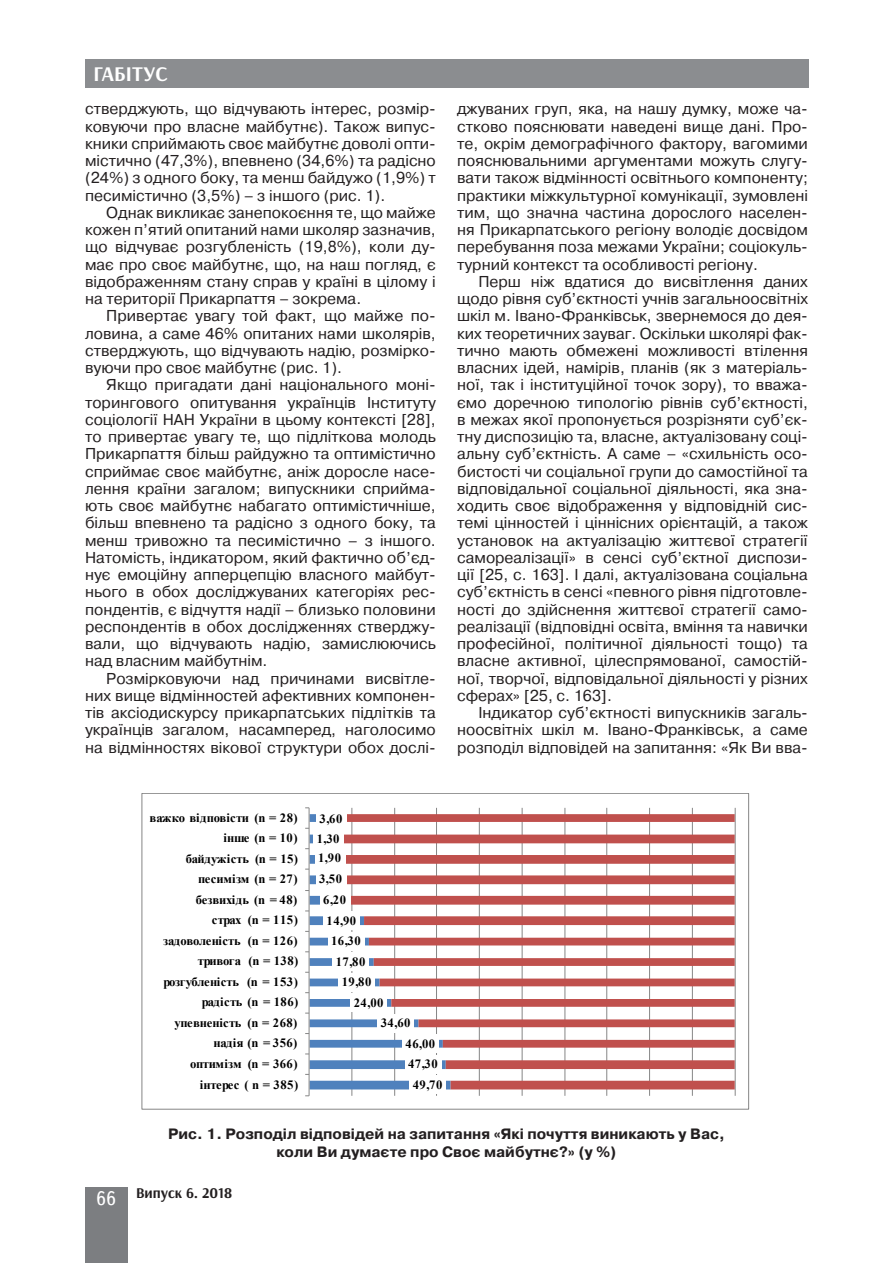
<style>
.page{position:relative;width:893px;height:1263px;background:#fff}
.page>*{position:absolute;margin:0;border:0;box-sizing:border-box;transform-origin:0 0}
.t1{font:700 21px "Arsenal";color:#fff}
.Текст_основной{font:15.75px/17.2px "Pragmatica C";color:#231f20;text-align:justify}
.Рисунок_подпись{font:700 15px/17.2px "Pragmatica C";color:#231f20;text-align:center}
.t2{font:700 15px "Arsenal";color:#231f20}
.t3{font:700 12.6px "Times New Roman";letter-spacing:.015em;color:#000}
.t4{font:700 12.6px "Times New Roman";letter-spacing:-.015em;color:#000}
.t5{font:700 12.6px "Times New Roman";letter-spacing:-.005em;color:#000}
.t6{font:700 12.6px "Times New Roman";letter-spacing:-.02em;color:#000}
.t7{font:700 12.6px "Times New Roman";letter-spacing:-.01em;color:#000}
.s1{font-family:"Ukrainian Text";font-weight:400;font-size:19.5px;color:#fff}
</style>
<div class="page">
<div style="left:85px;top:59px;width:723px;height:29px;background:#8b8d90"></div>
<div style="left:85px;top:1186px;width:43px;height:76px;background:#7c7e81"></div>
<hr style="left:351px;top:808px;width:1px;height:288px;background:#868686">
<hr style="left:394px;top:808px;width:1px;height:288px;background:#868686">
<hr style="left:436px;top:808px;width:1px;height:288px;background:#868686">
<hr style="left:479px;top:808px;width:1px;height:288px;background:#868686">
<hr style="left:522px;top:808px;width:1px;height:288px;background:#868686">
<hr style="left:564px;top:808px;width:1px;height:288px;background:#868686">
<hr style="left:606px;top:808px;width:1px;height:288px;background:#868686">
<hr style="left:649px;top:808px;width:1px;height:288px;background:#868686">
<hr style="left:692px;top:808px;width:1px;height:288px;background:#868686">
<hr style="left:735px;top:808px;width:1px;height:288px;background:#868686">
<svg style="left:451px;top:814px;width:284px;height:275px"></svg>
<hr style="left:309px;top:808px;width:1px;height:288px;background:#868686">
<svg style="left:305px;top:814px;width:146px;height:275px"></svg>
<div style="left:409px;top:1075px;width:37px;height:19px;background:#fff"></div>
<div style="left:405px;top:1055px;width:37px;height:18px;background:#fff"></div>
<div style="left:402px;top:1034px;width:37px;height:19px;background:#fff"></div>
<div style="left:377px;top:1014px;width:37px;height:18px;background:#fff"></div>
<div style="left:350px;top:993px;width:37px;height:19px;background:#fff"></div>
<div style="left:338px;top:973px;width:37px;height:18px;background:#fff"></div>
<div style="left:332px;top:952px;width:37px;height:19px;background:#fff"></div>
<div style="left:328px;top:931px;width:36px;height:19px;background:#fff"></div>
<div style="left:323px;top:911px;width:37px;height:19px;background:#fff"></div>
<div style="left:320px;top:890px;width:30px;height:19px;background:#fff"></div>
<div style="left:316px;top:869px;width:30px;height:19px;background:#fff"></div>
<div style="left:315px;top:848px;width:30px;height:19px;background:#fff"></div>
<div style="left:313px;top:829px;width:31px;height:19px;background:#fff"></div>
<div style="left:316px;top:809px;width:31px;height:19px;background:#fff"></div>
<h1 class="t1" style="left:94px;top:61px;width:76px">ГАБІТУС</h1>
<p class="Текст_основной" style="left:85px;top:100px;width:352px">стверджують, що відчувають інтерес, розмір&shy;ковуючи про власне майбутнє). Також випус&shy;кники сприймають своє майбутнє доволі опти&shy;містично (47,3%), впевнено (34,6%) та радісно (24%) з одного боку, та менш байдужо (1,9%) т песимістично (3,5%) – з іншого (рис. 1).</p>
<p class="Текст_основной" style="left:85px;top:204px;width:352px;text-indent:21px">Однак викликає занепокоєння те, що майже кожен п’ятий опитаний нами школяр зазначив, що відчуває розгубленість (19,8%), коли ду&shy;має про своє майбутнє, що, на наш погляд, є відображенням стану справ у країні в цілому і на території Прикарпаття – зокрема.</p>
<p class="Текст_основной" style="left:85px;top:307px;width:352px;text-indent:21px">Привертає увагу той факт, що майже по&shy;ловина, а саме 46% опитаних нами школярів, стверджують, що відчувають надію, розмірко&shy;вуючи про своє майбутнє (рис. 1).</p>
<p class="Текст_основной" style="left:85px;top:376px;width:352px;text-indent:21px">Якщо пригадати дані національного моні&shy;торингового опитування українців Інституту соціології НАН України в цьому контексті [28], то привертає увагу те, що підліткова молодь Прикарпаття більш райдужно та оптимістично сприймає своє майбутнє, аніж доросле насе&shy;лення країни загалом; випускники сприйма&shy;ють своє майбутнє набагато оптимістичніше, більш впевнено та радісно з одного боку, та менш тривожно та песимістично – з іншого.<br>Натомість, індикатором, який фактично об’єд&shy;нує емоційну апперцепцію власного майбут&shy;нього в обох досліджуваних категоріях рес&shy;пондентів, є відчуття надії – близько половини респондентів в обох дослідженнях стверджу&shy;вали, що відчувають надію, замислюючись над власним майбутнім.</p>
<p class="Текст_основной" style="left:85px;top:670px;width:352px;text-indent:21px">Розмірковуючи над причинами висвітле&shy;них вище відмінностей афективних компонен&shy;тів аксіодискурсу прикарпатських підлітків та українців загалом, насамперед, наголосимо на відмінностях вікової структури обох дослі-</p>
<p class="Текст_основной" style="left:457px;top:100px;width:352px">джуваних груп, яка, на нашу думку, може ча&shy;стково пояснювати наведені вище дані. Про&shy;те, окрім демографічного фактору, вагомими пояснювальними аргументами можуть слугу&shy;вати також відмінності освітнього компоненту; практики міжкультурної комунікації, зумовлені тим, що значна частина дорослого населен&shy;ня Прикарпатського регіону володіє досвідом перебування поза межами України; соціокуль&shy;турний контекст та особливості регіону.</p>
<p class="Текст_основной" style="left:457px;top:273px;width:352px;text-indent:21px">Перш ніж вдатися до висвітлення даних щодо рівня суб’єктності учнів загальноосвітніх шкіл м. Івано-Франківськ, звернемося до дея&shy;ких теоретичних зауваг. Оскільки школярі фак&shy;тично мають обмежені можливості втілення власних ідей, намірів, планів (як з матеріаль&shy;ної, так і інституційної точок зору), то вважа&shy;ємо доречною типологію рівнів суб’єктності, в межах якої пропонується розрізняти суб’єк&shy;тну диспозицію та, власне, актуалізовану соці&shy;альну суб’єктність. А саме – «схильність осо&shy;бистості чи соціальної групи до самостійної та відповідальної соціальної діяльності, яка зна&shy;ходить своє відображення у відповідній сис&shy;темі цінностей і ціннісних орієнтацій, а також установок на актуалізацію життєвої стратегії самореалізації» в сенсі суб’єктної диспози&shy;ції [25, с. 163]. І далі, актуалізована соціальна суб’єктність в сенсі «певного рівня підготовле&shy;ності до здійснення життєвої стратегії само&shy;реалізації (відповідні освіта, вміння та навички професійної, політичної діяльності тощо) та власне активної, цілеспрямованої, самостій&shy;ної, творчої, відповідальної діяльності у різних сферах» [25, с. 163].</p>
<p class="Текст_основной" style="left:457px;top:704px;width:352px;text-indent:21px">Індикатор суб’єктності випускників загаль&shy;ноосвітніх шкіл м. Івано-Франківськ, а саме розподіл відповідей на запитання: «Як Ви вва-</p>
<p class="t3" style="left:150px;top:808px;width:150px">важко відповісти (n = 28)</p>
<p class="t3" style="left:320px;top:810px;width:24px">3,60</p>
<p class="t3" style="left:223px;top:829px;width:76px">інше (n = 10)</p>
<p class="t3" style="left:317px;top:829px;width:24px">1,30</p>
<p class="t5" style="left:186px;top:849px;width:114px">байдужість (n = 15)</p>
<p class="t3" style="left:318px;top:849px;width:24px">1,90</p>
<p class="t3" style="left:198px;top:870px;width:101px">песимізм (n = 27)</p>
<p class="t3" style="left:319px;top:869px;width:24px">3,50</p>
<p class="t3" style="left:196px;top:890px;width:103px">безвихідь (n = 48)</p>
<p class="t3" style="left:323px;top:891px;width:24px">6,20</p>
<p class="t5" style="left:212px;top:911px;width:87px">страх (n = 115)</p>
<p class="t3" style="left:327px;top:911px;width:31px">14,90</p>
<p class="t7" style="left:163px;top:931px;width:136px">задоволеність (n = 126)</p>
<p class="t3" style="left:331px;top:932px;width:31px">16,30</p>
<p class="t4" style="left:198px;top:952px;width:102px">тривога (n = 138)</p>
<p class="t3" style="left:336px;top:952px;width:31px">17,80</p>
<p class="t6" style="left:163px;top:972px;width:136px">розгубленість (n = 153)</p>
<p class="t3" style="left:342px;top:973px;width:31px">19,80</p>
<p class="t3" style="left:202px;top:993px;width:98px">радість (n = 186)</p>
<p class="t3" style="left:354px;top:993px;width:31px">24,00</p>
<p class="t3" style="left:175px;top:1014px;width:124px">упевненість (n = 268)</p>
<p class="t3" style="left:381px;top:1014px;width:31px">34,60</p>
<p class="t3" style="left:214px;top:1034px;width:85px">надія (n = 356)</p>
<p class="t3" style="left:405px;top:1034px;width:31px">46,00</p>
<p class="t4" style="left:190px;top:1055px;width:109px">оптимізм (n = 366)</p>
<p class="t3" style="left:408px;top:1055px;width:31px">47,30</p>
<p class="t3" style="left:200px;top:1075px;width:100px">інтерес ( n = 385)</p>
<p class="t3" style="left:413px;top:1075px;width:31px">49,70</p>
<p class="Рисунок_подпись" style="left:168px;top:1126px;width:558px">Рис. 1. Розподіл відповідей на запитання «Які почуття виникають у Вас, коли Ви думаєте про Своє майбутнє?» (у %)</p>
<p class="t2" style="left:96px;top:1183px;width:138px"><span class="s1">66</span> Випуск 6. 2018</p>
</div>
